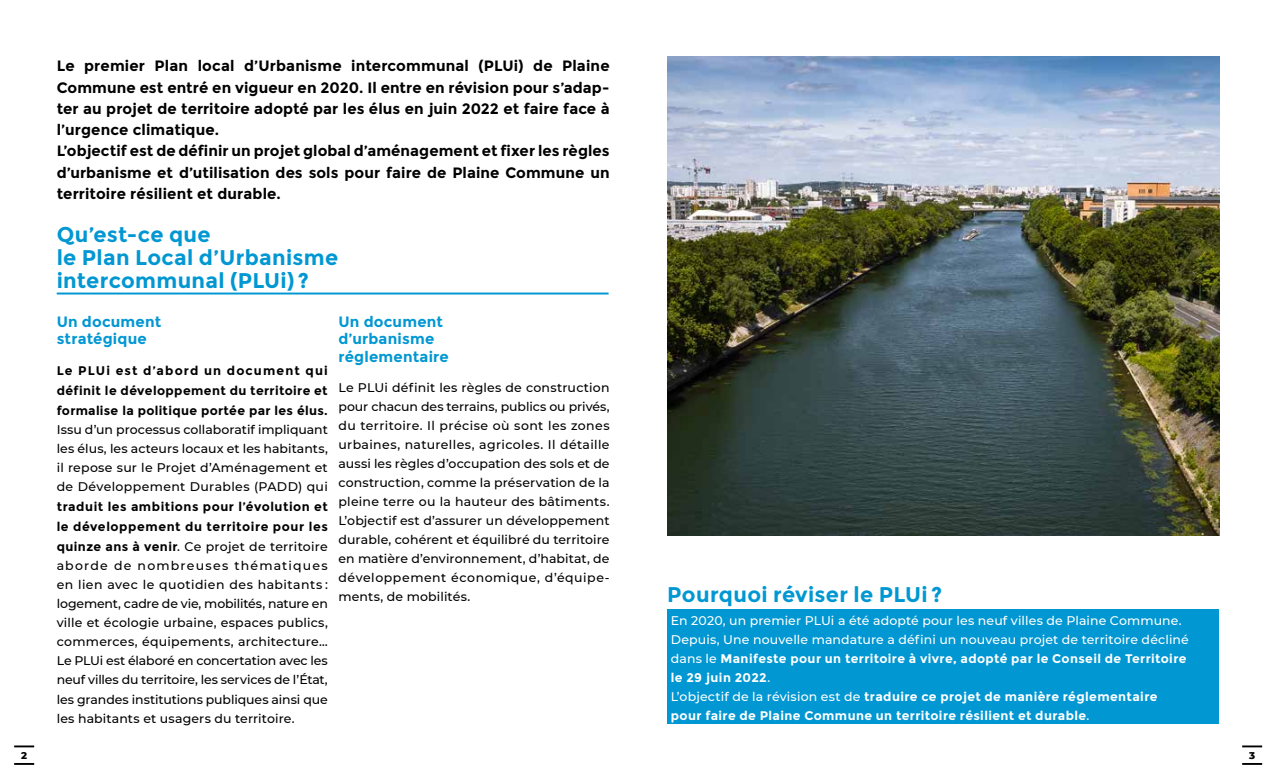
<style>
.page{position:relative;width:1276px;height:780px;background:#fff}
.page>*{position:absolute;margin:0;border:0;box-sizing:border-box;transform-origin:0 0}
.t1{font:700 21.25px/22.5px "Montserrat";letter-spacing:.015em;color:#0097d2}
.t2{font:700 15px/21.2px "Montserrat";letter-spacing:.005em;color:#000}
.t3{font:700 15px/17.5px "Montserrat";letter-spacing:.015em;color:#0097d2}
.t4{font:500 12.5px/19px "Montserrat";letter-spacing:.02em;color:#000;text-align:justify}
.t5{font:500 12.5px/19px "Montserrat";letter-spacing:.01em;color:#fff}
.t6{font:700 12.5px/20px "Montserrat";letter-spacing:.025em;color:#000;text-align:justify}
.t7{font:800 10px "Montserrat";color:#000}
.s1{font-weight:700}
</style>
<div class="page">
<svg style="left:14px;top:763px;width:20px;height:1px"></svg>
<hr style="left:14px;top:745px;width:20px;height:2px;background:#000">
<svg style="left:1242px;top:763px;width:20px;height:1px"></svg>
<hr style="left:1242px;top:745px;width:20px;height:2px;background:#000">
<img style="left:667px;top:57px;width:552px;height:479px">
<hr style="left:57px;top:292px;width:551px;height:2px;background:#0097d2">
<div style="left:667px;top:609px;width:552px;height:114px;background:#0097d2"></div>
<p class="t2" style="left:57px;top:55px;width:554px">Le premier Plan local d’Urbanisme intercommunal (PLUi) de Plaine Commune est entré en vigueur en 2020. Il entre en révision pour s’adap&shy;ter au projet de territoire adopté par les élus en juin 2022 et faire face à l’urgence climatique.<br>L’objectif est de définir un projet global d’aménagement et fixer les règles d’urbanisme et d’utilisation des sols pour faire de Plaine Commune un territoire résilient et durable.</p>
<h1 class="t1" style="left:57px;top:224px;width:283px">Qu’est-ce que<br>le Plan Local d’Urbanisme intercommunal (PLUi) ?</h1>
<p class="t3" style="left:57px;top:312px;width:106px">Un document stratégique</p>
<p class="t6" style="left:57px;top:361px;width:273px">Le PLUi est d’abord un document qui définit le développement du territoire et formalise la politique portée par les élus.</p>
<p class="t4" style="left:57px;top:420px;width:273px">Issu d’un processus collaboratif impliquant les élus, les acteurs locaux et les habitants, il repose sur le Projet d’Aménagement et de Développement Durables (PADD) qui</p>
<p class="t4" style="left:57px;top:497px;width:273px"><span class="s1">traduit les ambitions pour l’évolution et le développement du territoire pour les quinze ans à venir</span>. Ce projet de territoire aborde de nombreuses thématiques en lien avec le quotidien des habitants : logement, cadre de vie, mobilités, nature en ville et écologie urbaine, espaces publics, commerces, équipements, architecture… Le PLUi est élaboré en concertation avec les neuf villes du territoire, les services de l’État, les grandes institutions publiques ainsi que les habitants et usagers du territoire.</p>
<p class="t3" style="left:338px;top:312px;width:112px">Un document d’urbanisme réglementaire</p>
<p class="t4" style="left:338px;top:377px;width:273px">Le PLUi définit les règles de construction pour chacun des terrains, publics ou privés, du territoire. Il précise où sont les zones urbaines, naturelles, agricoles. Il détaille aussi les règles d’occupation des sols et de construction, comme la préservation de la pleine terre ou la hauteur des bâtiments.<br>L’objectif est d’assurer un développement durable, cohérent et équilibré du territoire en matière d’environnement, d’habitat, de développement économique, d’équipe&shy;ments, de mobilités.</p>
<h1 class="t1" style="left:667px;top:583px;width:276px">Pourquoi réviser le PLUi ?</h1>
<p class="t5" style="left:671px;top:610px;width:519px">En 2020, un premier PLUi a été adopté pour les neuf villes de Plaine Commune.<br>Depuis, Une nouvelle mandature a défini un nouveau projet de territoire décliné dans le <span class="s1">Manifeste pour un territoire à vivre, adopté par le Conseil de Territoire le 29 juin 2022</span>.<br>L’objectif de la révision est de <span class="s1">traduire ce projet de manière réglementaire pour faire de Plaine Commune un territoire résilient et durable</span>.</p>
<p class="t7" style="left:21px;top:747px;width:7px">2</p>
<p class="t7" style="left:1249px;top:747px;width:8px">3</p>
</div>
